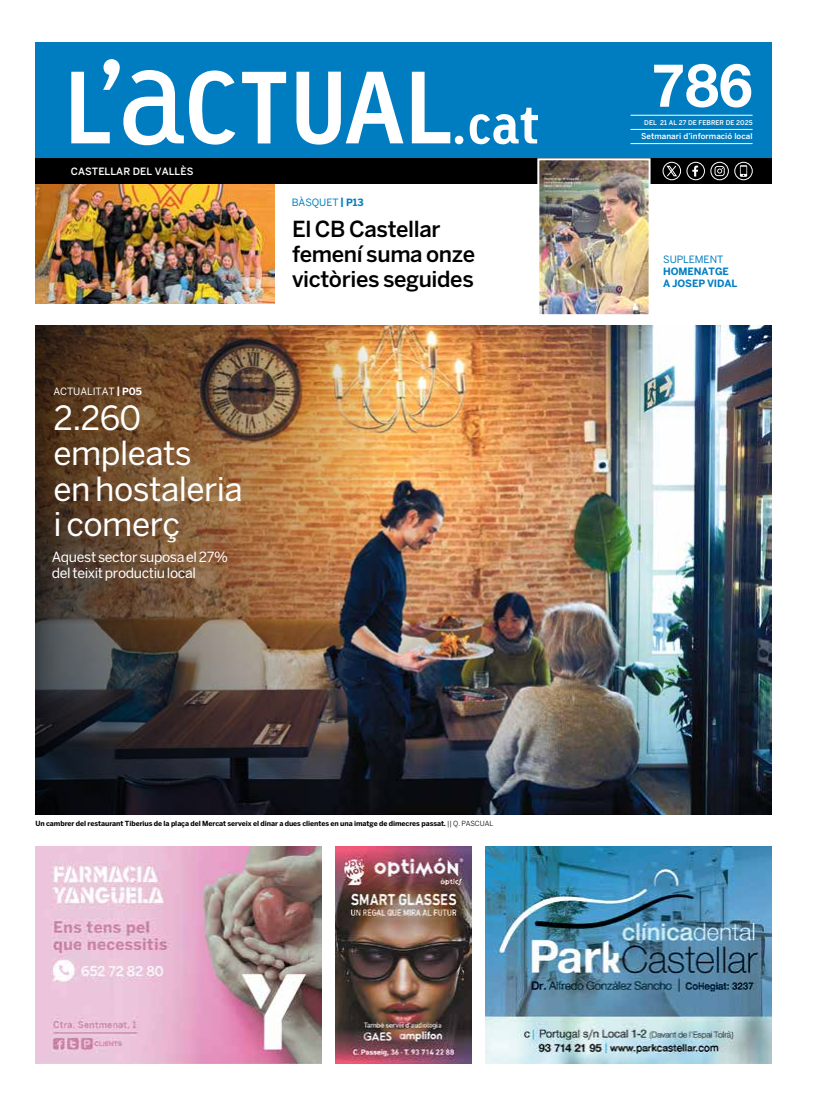
<style>
.page{position:relative;width:820px;height:1106px;background:#fff}
.page>*{position:absolute;margin:0;border:0;box-sizing:border-box;transform-origin:0 0}
.t1{font:700 60px "Helvetica Neue";color:#fff}
.t2{font:33px/35px "Benton Sans";letter-spacing:-.015em;color:#fff}
.t3{font:500 22px/25px "Benton Sans";letter-spacing:-.02em;color:#000}
.t4{font:14px/16px "Benton Sans";letter-spacing:-.025em;color:#fff}
.t5{font:10px "Benton Sans";letter-spacing:-.005em;color:#007dc1}
.t6{font:700 10px/12px "Benton Sans";letter-spacing:-.01em;color:#007dc1}
.t7{font:500 10px "Benton Sans";letter-spacing:.005em;color:#fff}
.t8{font:10px "Benton Sans";letter-spacing:-.005em;color:#fff}
.t9{font:500 8px "Benton Sans";letter-spacing:.005em;color:#fff}
.t10{font:700 7px "Benton Sans";letter-spacing:-.01em;color:#000}
.t11{font:500 6.5px "Benton Sans";letter-spacing:.005em;color:#fff}
.s1{font-weight:700}
.s2{font-weight:400}
</style>
<div class="page">
<img style="left:35px;top:325px;width:736px;height:489px">
<img style="left:36px;top:325px;width:355px;height:489px">
<img style="left:36px;top:184px;width:238px;height:119px">
<div style="left:35px;top:43px;width:736px;height:115px;background:#007dc1"></div>
<div style="left:35px;top:158px;width:736px;height:26px;background:#000"></div>
<hr style="left:630px;top:115px;width:122px;height:1px;background:#fff">
<hr style="left:630px;top:129px;width:122px;height:1px;background:#fff">
<hr style="left:630px;top:143px;width:122px;height:1px;background:#fff">
<svg style="left:242px;top:72px;width:44px;height:71px"></svg>
<svg style="left:296px;top:72px;width:107px;height:73px"></svg>
<svg style="left:71px;top:59px;width:164px;height:86px"></svg>
<svg style="left:411px;top:72px;width:52px;height:72px"></svg>
<svg style="left:469px;top:108px;width:68px;height:36px"></svg>
<div style="left:734px;top:162px;width:18px;height:18px;border:1px solid #fff;border-radius:50%"></div>
<svg style="left:739px;top:165px;width:7px;height:12px"></svg>
<div style="left:710px;top:162px;width:18px;height:18px;border:1px solid #fff;border-radius:50%"></div>
<svg style="left:714px;top:166px;width:10px;height:10px"></svg>
<div style="left:686px;top:162px;width:18px;height:18px;border:1px solid #fff;border-radius:50%"></div>
<svg style="left:692px;top:166px;width:6px;height:10px"></svg>
<div style="left:662px;top:162px;width:18px;height:18px;border:1px solid #fff;border-radius:50%"></div>
<svg style="left:666px;top:165px;width:11px;height:12px"></svg>
<img style="left:540px;top:161px;width:107px;height:152px">
<div style="left:537px;top:158px;width:113px;height:158px;border:2px solid #fff"></div>
<img style="left:35px;top:846px;width:286px;height:217px">
<img style="left:485px;top:846px;width:286px;height:217px">
<img style="left:335px;top:846px;width:136px;height:217px">
<h3 class="t7" style="left:71px;top:165px;width:124px">CASTELLAR DEL VALLÈS</h3>
<h3 class="t8" style="left:53px;top:385px;width:90px">ACTUALITAT <span class="s1">| P05</span></h3>
<h2 class="t2" style="left:53px;top:400px;width:191px">2.260 empleats<br>en hostaleria i comerç</h2>
<h3 class="t4" style="left:52px;top:549px;width:177px">Aquest sector suposa el 27% del teixit productiu local</h3>
<h3 class="t5" style="left:291px;top:196px;width:73px">BÀSQUET <span class="s1">| P13</span></h3>
<h3 class="t3" style="left:292px;top:216px;width:185px">El CB Castellar femení suma onze victòries seguides</h3>
<p class="t10" style="left:35px;top:818px;width:459px">Un cambrer del restaurant Tiberius de la plaça del Mercat serveix el dinar a dues clientes en una imatge de dimecres passat. <span class="s2">|| Q. PASCUAL</span></p>
<h1 class="t1" style="left:651px;top:38px;width:102px">786</h1>
<p class="t11" style="left:644px;top:118px;width:110px">DEL 21 AL 27 DE FEBRER DE 2025</p>
<p class="t9" style="left:641px;top:132px;width:113px">Setmanari d’informació local</p>
<h3 class="t5" style="left:663px;top:253px;width:62px">SUPLEMENT</h3>
<h3 class="t6" style="left:663px;top:265px;width:76px">HOMENATGE<br>A JOSEP VIDAL</h3>
</div>
